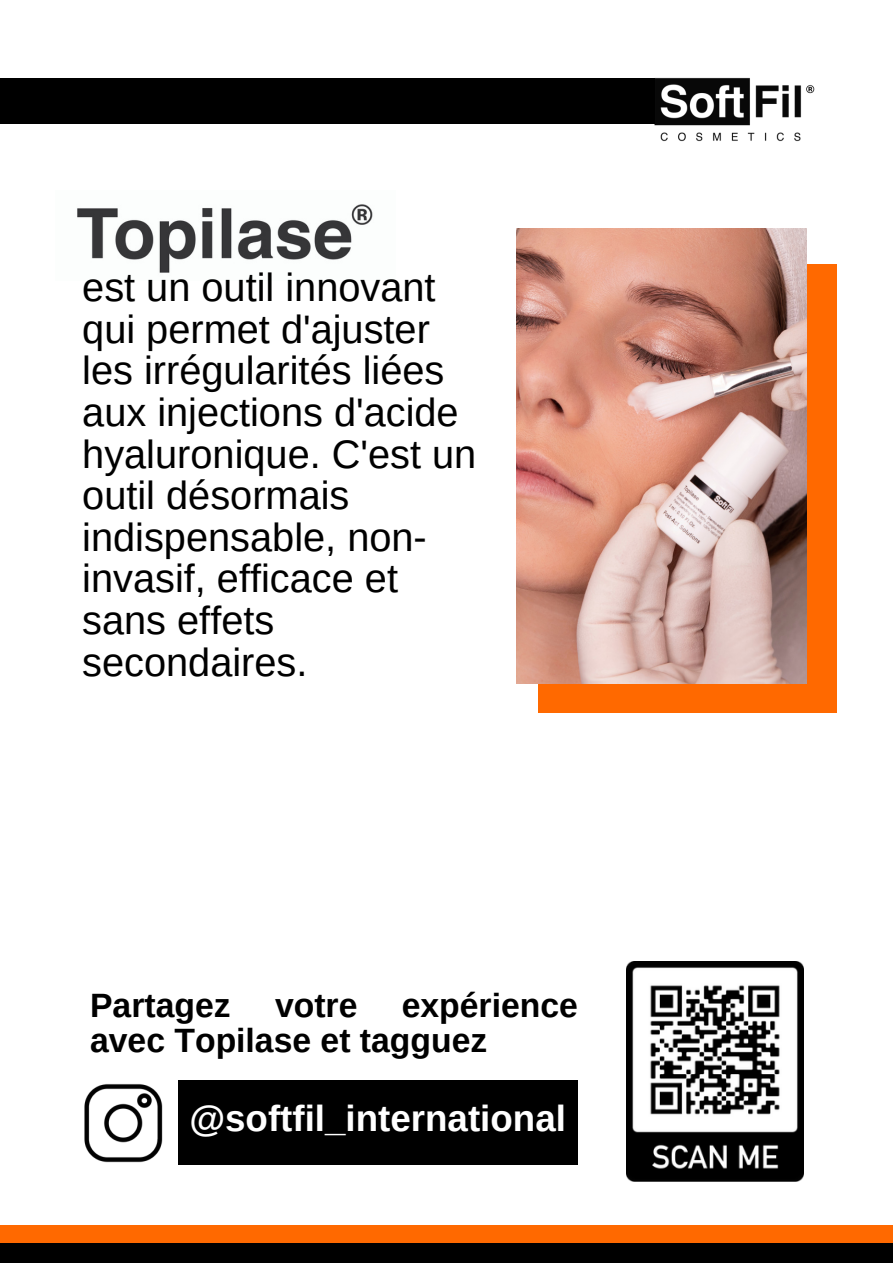
<style>
.page{position:relative;width:893px;height:1264px;background:#fff}
.page>*{position:absolute;margin:0;border:0;box-sizing:border-box;transform-origin:0 0}
.t1{font:39.75px/41.5px "Arimo";color:#000}
.t2{font:700 36.75px "Arimo";color:#fff}
.t3{font:700 33.75px/34.8px "Arimo";color:#000}
</style>
<div class="page">
<div style="left:0;top:1242px;width:892px;height:20px;background:#000"></div>
<div style="left:0;top:1203px;width:892px;height:39px;background:#ff6900"></div>
<img style="left:77px;top:204px;width:296px;height:69px">
<div style="left:0;top:1185px;width:892px;height:39px;background:#fff"></div>
<div style="left:178px;top:1080px;width:399px;height:84px;background:#000"></div>
<img style="left:626px;top:961px;width:177px;height:219px">
<img style="left:84px;top:1084px;width:79px;height:79px">
<div style="left:538px;top:264px;width:298px;height:448px;background:#ff6900"></div>
<img style="left:516px;top:228px;width:290px;height:455px">
<img style="left:572px;top:77px;width:243px;height:65px">
<div style="left:0;top:78px;width:654px;height:45px;background:#000"></div>
<p class="t1" style="left:82px;top:266px;width:395px">est un outil innovant qui permet d'ajuster les irrégularités liées aux injections d'acide hyaluronique. C'est un outil désormais indispensable, non&shy;invasif, efficace et sans effets secondaires.</p>
<p class="t3" style="left:90px;top:988px;width:489px;text-indent:311px">expérience avec Topilase et tagguez</p>
<p class="t3" style="left:90px;top:988px;width:142px">Partagez</p>
<p class="t3" style="left:275px;top:988px;width:84px">votre</p>
<p class="t2" style="left:189px;top:1098px;width:378px">@softfil_international</p>
</div>
